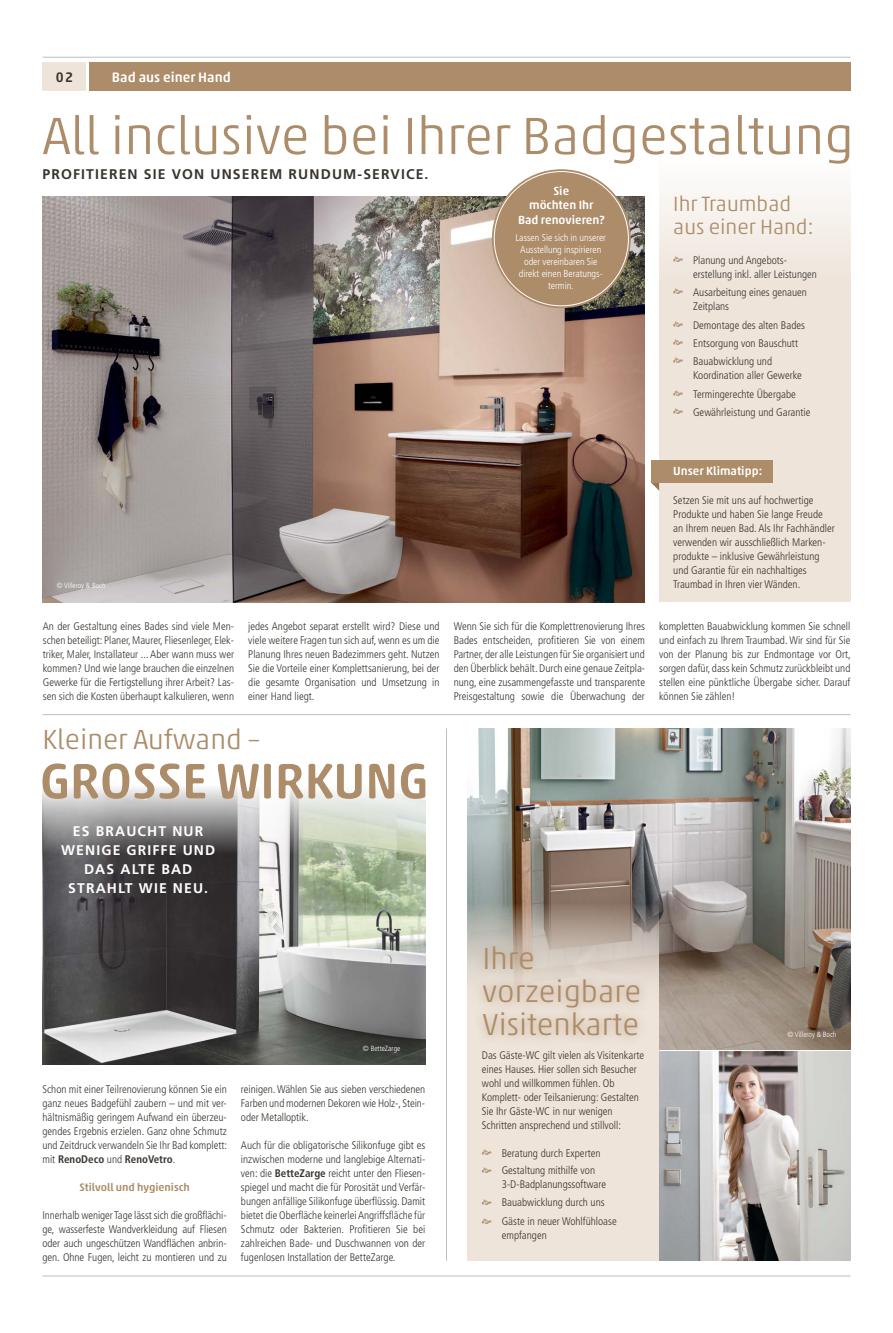
<style>
.page{position:relative;width:893px;height:1333px;background:#fff}
.page>*{position:absolute;margin:0;border:0;box-sizing:border-box;transform-origin:0 0}
.t1{font:300 53.1px "Akko Pro";color:#ac8c69}
.t2{font:500 50.6px "Akko Rounded Std";color:#ac8c69}
.t3{font:300 30.8px/33px "Akko Pro";color:#ac8c69}
.t4{font:300 28px "Akko Pro";color:#ac8c69}
.t5{font:300 21px/23px "Akko Pro";color:#ac8c69}
.t6{font:700 14px/19px "Frutiger LT Std";letter-spacing:.08em;color:#fff;text-align:center}
.t7{font:700 14px "Frutiger LT Std";letter-spacing:.08em;color:#39342f}
.t8{font:500 14px "Akko Rounded Std";color:#fff}
.t9{font:500 14px "Akko Rounded Std";color:#39342f}
.t10{font:500 12px/14px "Akko Rounded Std";color:#fff;text-align:center}
.t11{font:300 condensed 11px/14px "Frutiger LT Std";color:#39342f}
.t12{font:500 11px "Akko Rounded Std";color:#ac8c69}
.t13{font:300 condensed 10px/12px "Frutiger LT Std";letter-spacing:-.005em;color:#fff;text-align:center}
.t14{font:300 condensed 7.5px "Frutiger LT Std";color:#fff}
.s1{font-weight:700}
</style>
<div class="page">
<div style="left:43px;top:63px;width:43px;height:28px;background:#eee4da"></div>
<div style="left:89px;top:63px;width:761px;height:28px;background:#ac8c69"></div>
<hr style="left:43px;top:1275px;width:807px;height:1px;background:#bdbebe">
<hr style="left:43px;top:57px;width:807px;height:1px;background:#bdbebe">
<hr style="left:43px;top:714px;width:807px;height:1px;background:#bdbebe">
<hr style="left:446px;top:728px;width:1px;height:532px;background:#bdbebe">
<img style="left:468px;top:728px;width:382px;height:321px">
<svg style="left:659px;top:1050px;width:191px;height:210px;background:#b7b4b2"></svg>
<svg style="left:659px;top:190px;width:191px;height:412px;background:#efe6dc"></svg>
<svg style="left:468px;top:888px;width:191px;height:372px;background:#ddd3c9"></svg>
<svg style="left:651px;top:482px;width:8px;height:8px"></svg>
<div style="left:651px;top:460px;width:121px;height:22px;background:#ac8c69"></div>
<div style="left:473px;top:937px;width:177px;height:108px;background:#ac8c69;opacity:.75"></div>
<img style="left:43px;top:196px;width:602px;height:406px">
<div style="left:492px;top:169px;width:139px;height:139px;background:#ac8c69;border-radius:50%"></div>
<img style="left:43px;top:788px;width:382px;height:276px">
<svg style="left:673px;top:257px;width:10px;height:5px"></svg>
<svg style="left:673px;top:289px;width:10px;height:5px"></svg>
<svg style="left:673px;top:321px;width:10px;height:6px"></svg>
<svg style="left:673px;top:339px;width:10px;height:6px"></svg>
<svg style="left:673px;top:358px;width:10px;height:5px"></svg>
<svg style="left:673px;top:390px;width:10px;height:5px"></svg>
<svg style="left:673px;top:408px;width:10px;height:6px"></svg>
<svg style="left:482px;top:1149px;width:10px;height:5px"></svg>
<svg style="left:482px;top:1167px;width:10px;height:5px"></svg>
<svg style="left:482px;top:1199px;width:10px;height:6px"></svg>
<svg style="left:482px;top:1218px;width:10px;height:5px"></svg>
<p class="t9" style="left:56px;top:69px;width:18px">02</p>
<p class="t8" style="left:112px;top:69px;width:120px">Bad aus einer Hand</p>
<h1 class="t1" style="left:43px;top:104px;width:813px">All inclusive bei Ihrer Badgestaltung</h1>
<p class="t7" style="left:43px;top:165px;width:387px">PROFITIEREN SIE VON UNSEREM RUNDUM-SERVICE.</p>
<p class="t14" style="left:57px;top:581px;width:50px">© Villeroy &amp; Boch</p>
<p class="t10" style="left:518px;top:184px;width:88px">Sie<br>möchten Ihr<br>Bad renovieren?</p>
<p class="t13" style="left:515px;top:232px;width:92px">Lassen Sie sich in unserer<br>Ausstellung inspirieren oder vereinbaren Sie direkt einen Beratungs&shy;termin.</p>
<h3 class="t5" style="left:673px;top:192px;width:142px">Ihr Traumbad aus einer Hand:</h3>
<p class="t11" style="left:693px;top:253px;width:125px">Planung und Angebots&shy;erstellung inkl. aller Leistungen</p>
<p class="t11" style="left:693px;top:286px;width:115px">Ausarbeitung eines genauen<br>Zeitplans</p>
<p class="t11" style="left:693px;top:316px;width:113px;line-height:18.3px">Demontage des alten Bades<br>Entsorgung von Bauschutt<br>Bauabwicklung und</p>
<p class="t11" style="left:693px;top:366px;width:119px;line-height:18.3px">Koordination aller Gewerke<br>Termingerechte Übergabe<br>Gewährleistung und Garantie</p>
<p class="t10" style="left:673px;top:464px;width:91px">Unser Klimatipp:</p>
<p class="t11" style="left:673px;top:493px;width:163px">Setzen Sie mit uns auf hochwertige Produkte und haben Sie lange Freude an Ihrem neuen Bad. Als Ihr Fachhändler verwenden wir ausschließlich Marken&shy;produkte – inklusive Gewährleistung und Garantie für ein nachhaltiges Traumbad in Ihren vier Wänden.</p>
<p class="t11" style="left:43px;top:619px;width:193px;text-align:justify">An der Gestaltung eines Bades sind viele Men&shy;schen beteiligt: Planer, Maurer, Fliesenleger, Elek&shy;triker, Maler, Installateur ... Aber wann muss wer kommen? Und wie lange brauchen die einzelnen Gewerke für die Fertigstellung ihrer Arbeit? Las&shy;sen sich die Kosten überhaupt kalkulieren, wenn</p>
<p class="t11" style="left:248px;top:619px;width:193px;text-align:justify">jedes Angebot separat erstellt wird? Diese und viele weitere Fragen tun sich auf, wenn es um die Planung Ihres neuen Badezimmers geht. Nutzen Sie die Vorteile einer Komplettsanierung, bei der die gesamte Organisation und Umsetzung in einer Hand liegt.</p>
<p class="t11" style="left:454px;top:619px;width:193px;text-align:justify">Wenn Sie sich für die Komplettrenovierung Ihres Bades entscheiden, profitieren Sie von einem Partner, der alle Leistungen für Sie organisiert und den Überblick behält. Durch eine genaue Zeitpla&shy;nung, eine zusammengefasste und transparente Preisgestaltung sowie die Überwachung der</p>
<p class="t11" style="left:659px;top:619px;width:193px;text-align:justify">kompletten Bauabwicklung kommen Sie schnell und einfach zu Ihrem Traumbad. Wir sind für Sie von der Planung bis zur Endmontage vor Ort, sorgen dafür, dass kein Schmutz zurückbleibt und stellen eine pünktliche Übergabe sicher. Darauf können Sie zählen!</p>
<h3 class="t4" style="left:43px;top:723px;width:219px">Kleiner Aufwand –</h3>
<h2 class="t2" style="left:40px;top:750px;width:390px">GROSSE WIRKUNG</h2>
<p class="t6" style="left:61px;top:821px;width:156px">ES BRAUCHT NUR<br>WENIGE GRIFFE UND<br>DAS ALTE BAD<br>STRAHLT WIE NEU.</p>
<p class="t11" style="left:43px;top:1081px;width:186px;text-align:justify">Schon mit einer Teilrenovierung können Sie ein ganz neues Badgefühl zaubern – und mit ver&shy;hältnismäßig geringem Aufwand ein überzeu&shy;gendes Ergebnis erzielen. Ganz ohne Schmutz und Zeitdruck verwandeln Sie Ihr Bad komplett: mit <span class="s1">RenoDeco</span> und <span class="s1">RenoVetro</span>.</p>
<p class="t12" style="left:80px;top:1179px;width:112px">Stilvoll und hygienisch</p>
<p class="t11" style="left:43px;top:1207px;width:186px;text-align:justify">Innerhalb weniger Tage lässt sich die großflächi&shy;ge, wasserfeste Wandverkleidung auf Fliesen oder auch ungeschützen Wandflächen anbrin&shy;gen. Ohne Fugen, leicht zu montieren und zu</p>
<p class="t14" style="left:363px;top:1044px;width:39px">© BetteZarge</p>
<p class="t11" style="left:241px;top:1081px;width:186px;text-align:justify">reinigen. Wählen Sie aus sieben verschiedenen Farben und modernen Dekoren wie Holz-, Stein&shy;oder Metalloptik.</p>
<p class="t11" style="left:241px;top:1137px;width:186px;text-align:justify">Auch für die obligatorische Silikonfuge gibt es inzwischen moderne und langlebige Alternati&shy;ven: die <span class="s1">BetteZarge</span> reicht unter den Fliesen&shy;spiegel und macht die für Porosität und Verfär&shy;bungen anfällige Silikonfuge überflüssig. Damit bietet die Oberfläche keinerlei Angriffsfläche für Schmutz oder Bakterien. Profitieren Sie bei zahlreichen Bade- und Duschwannen von der fugenlosen Installation der BetteZarge.</p>
<h3 class="t3" style="left:483px;top:941px;width:160px">Ihre vorzeigbare<br>Visitenkarte</h3>
<p class="t11" style="left:482px;top:1048px;width:164px">Das Gäste-WC gilt vielen als Visitenkarte eines Hauses. Hier sollen sich Besucher wohl und willkommen fühlen. Ob Komplett- oder Teilsanierung: Gestalten Sie Ihr Gäste-WC in nur wenigen Schritten ansprechend und stillvoll:</p>
<p class="t11" style="left:502px;top:1144px;width:100px;line-height:17.3px">Beratung durch Experten<br>Gestaltung mithilfe von</p>
<p class="t11" style="left:502px;top:1175px;width:116px;line-height:18.3px">3-D-Badplanungssoftware<br>Bauabwicklung durch uns<br>Gäste in neuer Wohlfühloase</p>
<p class="t11" style="left:502px;top:1227px;width:47px">empfangen</p>
<p class="t14" style="left:787px;top:1029px;width:50px">© Villeroy &amp; Boch</p>
</div>
